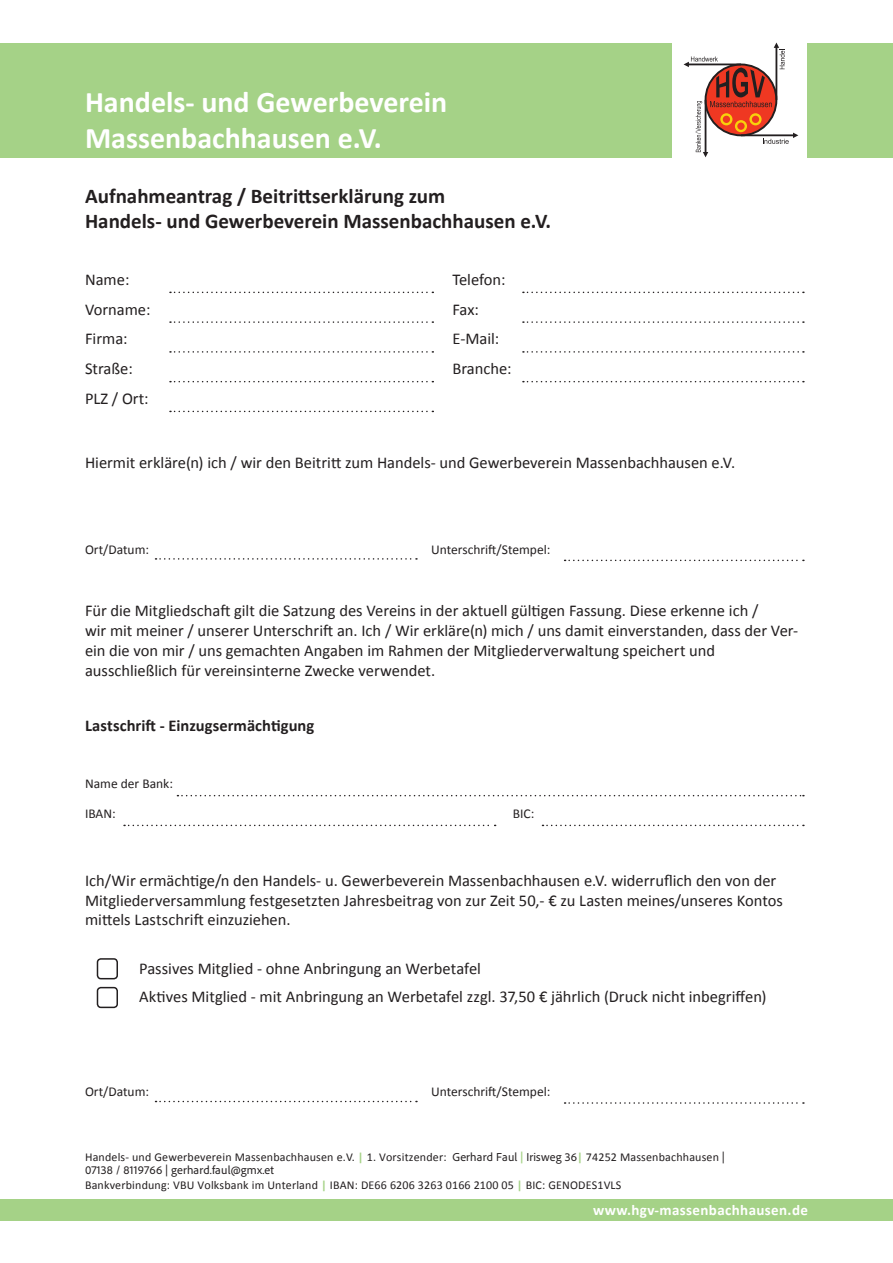
<style>
.page{position:relative;width:893px;height:1263px;background:#fff}
.page>*{position:absolute;margin:0;border:0;box-sizing:border-box;transform-origin:0 0}
.t1{font:700 30px/36px "Calibri";color:#fff}
.t2{font:700 21px/25.2px "Calibri";color:#231f20}
.t3{font:16.5px/19.8px "Calibri";letter-spacing:-.005em;color:#231f20}
.t4{font:700 16.5px "Calibri";color:#231f20}
.t5{font:700 15px "Calibri";letter-spacing:.025em;color:#fff}
.t6{font:13.5px "Calibri";color:#231f20}
.t7{font:12px "Calibri";letter-spacing:.015em;color:#231f20}
.t8{font:12px "Adobe Clean";letter-spacing:.015em;color:#231f20}
.s1{font-weight:700;color:#a5d287}
.s2{font-family:"Adobe Clean"}
.s3{font-family:"Adobe Clean";font-weight:700;font-stretch:semi-condensed;color:#a5d287}
</style>
<div class="page">
<svg style="left:170px;top:292px;width:263px;height:1px"></svg>
<svg style="left:523px;top:292px;width:281px;height:1px"></svg>
<svg style="left:170px;top:321px;width:263px;height:2px"></svg>
<svg style="left:523px;top:321px;width:281px;height:2px"></svg>
<svg style="left:170px;top:351px;width:263px;height:2px"></svg>
<svg style="left:523px;top:351px;width:281px;height:2px"></svg>
<svg style="left:170px;top:381px;width:263px;height:1px"></svg>
<svg style="left:523px;top:381px;width:281px;height:1px"></svg>
<svg style="left:565px;top:560px;width:239px;height:1px"></svg>
<svg style="left:565px;top:1102px;width:239px;height:2px"></svg>
<svg style="left:170px;top:411px;width:263px;height:1px"></svg>
<svg style="left:156px;top:558px;width:261px;height:2px"></svg>
<svg style="left:156px;top:1101px;width:261px;height:1px"></svg>
<svg style="left:177px;top:795px;width:627px;height:1px"></svg>
<svg style="left:124px;top:825px;width:372px;height:1px"></svg>
<svg style="left:542px;top:825px;width:262px;height:1px"></svg>
<div style="left:97px;top:958px;width:21px;height:21px;border:2px solid #231f20;border-radius:4px"></div>
<div style="left:97px;top:987px;width:21px;height:21px;border:2px solid #231f20;border-radius:4px"></div>
<div style="left:0;top:1199px;width:893px;height:21px;background:#a5d287"></div>
<div style="left:0;top:43px;width:672px;height:115px;background:#a5d287"></div>
<svg style="left:684px;top:43px;width:114px;height:114px"></svg>
<div style="left:808px;top:43px;width:85px;height:115px;background:#a5d287"></div>
<h1 class="t1" style="left:85px;top:84px;width:364px">Handels- und Gewerbeverein<br>Massenbachhausen e.V.</h1>
<p class="t2" style="left:85px;top:184px;width:468px">Aufnahmeantrag / Beitrittserklärung zum<br>Handels- und Gewerbeverein Massenbachhausen e.V.</p>
<p class="t3" style="left:85px;top:270px;width:46px">Name:</p>
<p class="t3" style="left:452px;top:270px;width:55px">Telefon:</p>
<p class="t3" style="left:85px;top:299px;width:67px">Vorname:</p>
<p class="t3" style="left:452px;top:299px;width:28px">Fax:</p>
<p class="t3" style="left:85px;top:329px;width:44px">Firma:</p>
<p class="t3" style="left:452px;top:329px;width:48px">E-Mail:</p>
<p class="t3" style="left:85px;top:359px;width:49px">Straße:</p>
<p class="t3" style="left:452px;top:359px;width:61px">Branche:</p>
<p class="t3" style="left:85px;top:389px;width:65px">PLZ / Ort:</p>
<p class="t3" style="left:85px;top:453px;width:652px">Hiermit erkläre(n) ich / wir den Beitritt zum Handels- und Gewerbeverein Massenbachhausen e.V.</p>
<p class="t6" style="left:85px;top:541px;width:66px">Ort/Datum:</p>
<p class="t6" style="left:431px;top:541px;width:121px">Unterschrift/Stempel:</p>
<p class="t3" style="left:85px;top:601px;width:715px">Für die Mitgliedschaft gilt die Satzung des Vereins in der aktuell gültigen Fassung. Diese erkenne ich /<br>wir mit meiner / unserer Unterschrift an. Ich / Wir erkläre(n) mich / uns damit einverstanden, dass der Ver&shy;ein die von mir / uns gemachten Angaben im Rahmen der Mitgliederverwaltung speichert und ausschließlich für vereinsinterne Zwecke verwendet.</p>
<p class="t4" style="left:85px;top:715px;width:231px">Lastschrift - Einzugsermächtigung</p>
<p class="t6" style="left:85px;top:775px;width:89px">Name der Bank:</p>
<p class="t6" style="left:85px;top:805px;width:32px">IBAN:</p>
<p class="t6" style="left:513px;top:805px;width:23px">BIC:</p>
<p class="t3" style="left:85px;top:870px;width:699px">Ich/Wir ermächtige/n den Handels- u. Gewerbeverein Massenbachhausen e.V. widerruflich den von der<br>Mitgliederversammlung festgesetzten Jahresbeitrag von zur Zeit 50,- € zu Lasten meines/unseres Kontos mittels Lastschrift einzuziehen.</p>
<p class="t3" style="left:139px;top:954px;width:629px;line-height:28.5px">Passives Mitglied - ohne Anbringung an Werbetafel<br>Aktives Mitglied - mit Anbringung an Werbetafel zzgl. 37,50 € jährlich (Druck nicht inbegriffen)</p>
<p class="t6" style="left:85px;top:1083px;width:66px">Ort/Datum:</p>
<p class="t6" style="left:431px;top:1083px;width:121px">Unterschrift/Stempel:</p>
<p class="t7" style="left:85px;top:1149px;width:641px">Handels- und Gewerbeverein Massenbachhausen e.V. <span class="s1">|</span> 1. Vorsitzender: <span class="s2">Gerhard Faul</span> <span class="s3">|</span> <span class="s2">Irisweg 36</span><span class="s1">|</span> 74252 Massenbachhausen <span class="s2">|</span></p>
<p class="t8" style="left:85px;top:1163px;width:191px">07138 / 8119766 | gerhard.faul@gmx.et</p>
<p class="t7" style="left:85px;top:1177px;width:538px">Bankverbindung: VBU Volksbank im Unterland <span class="s1">|</span> IBAN: DE66 6206 3263 0166 2100 05 <span class="s1">|</span> BIC: GENODES1VLS</p>
<p class="t5" style="left:593px;top:1200px;width:216px">www.hgv-massenbachhausen.de</p>
</div>
